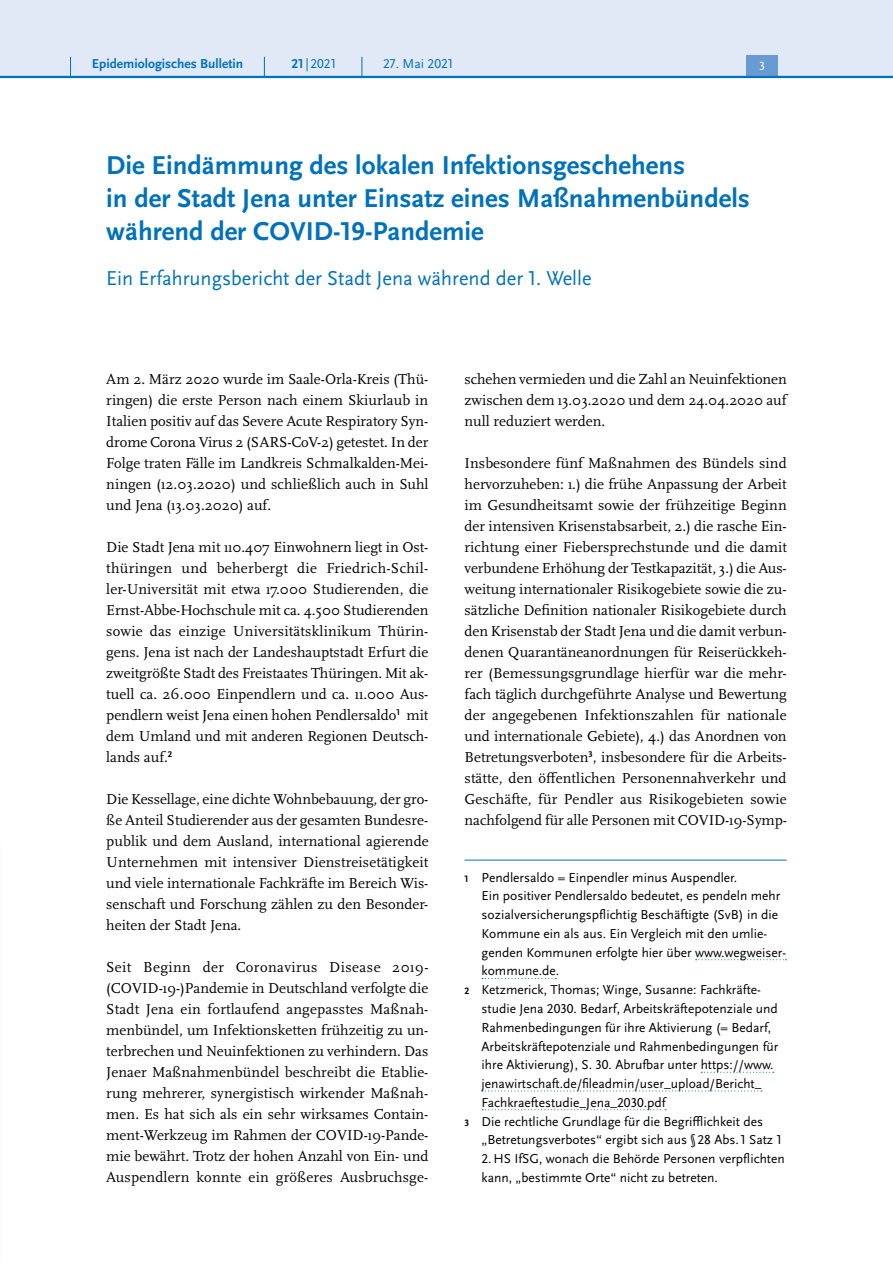
<style>
.page{position:relative;width:893px;height:1263px;background:#fff}
.page>*{position:absolute;margin:0;border:0;box-sizing:border-box;transform-origin:0 0}
.H2{font:700 27px/33px "Scala Sans Pro";color:#0072bc}
.H2_-_Unterzeile{font:21px "Scala Sans Pro";color:#0072bc}
.P_-_Fließtext{font:15px/21px "Scala Pro";color:#000;text-align:justify}
.Fußnote{font:13.5px/18.8px "Scala Sans Pro";color:#000}
.t1{font:700 13.5px "Scala Sans Pro";color:#0072bc}
.t2{font:13.5px "Scala Sans Pro";color:#0072bc}
.t3{font:12.45px "Scala Sans Pro";color:#fff}
.s1{font-weight:700}
.s2{font-weight:700;font-size:9.75px}
</style>
<div class="page">
<hr style="left:465px;top:860px;width:322px;height:1px;background:#0072bc">
<svg style="left:696px;top:959px;width:90px;height:1px"></svg>
<svg style="left:482px;top:978px;width:74px;height:1px"></svg>
<svg style="left:701px;top:1072px;width:73px;height:1px"></svg>
<svg style="left:482px;top:1090px;width:280px;height:1px"></svg>
<svg style="left:482px;top:1109px;width:184px;height:1px"></svg>
<div style="left:0;top:0;width:893px;height:77px;background:#e1e8f6"></div>
<div style="left:746px;top:55px;width:32px;height:21px;background:#679bd2"></div>
<hr style="left:0;top:76px;width:893px;height:2px;background:#0072bc">
<svg style="left:70px;top:57px;width:1px;height:19px"></svg>
<svg style="left:264px;top:57px;width:1px;height:19px"></svg>
<svg style="left:362px;top:57px;width:1px;height:19px"></svg>
<p class="t1" style="left:92px;top:55px;width:153px">Epidemiologisches Bulletin</p>
<p class="t2" style="left:291px;top:55px;width:46px"><span class="s1">21</span> | 2021</p>
<p class="t2" style="left:383px;top:55px;width:71px">27. Mai 2021</p>
<p class="t3" style="left:759px;top:59px;width:7px">3</p>
<h2 class="H2" style="left:106px;top:148px;width:645px">Die Eindämmung des lokalen Infektionsgeschehens<br>in der Stadt Jena unter Einsatz eines Maßnahmenbündels während der COVID-19-Pandemie</h2>
<p class="H2_-_Unterzeile" style="left:106px;top:266px;width:487px">Ein Erfahrungsbericht der Stadt Jena während der 1. Welle</p>
<p class="P_-_Fließtext" style="left:106px;top:368px;width:324px">Am 2. März 2020 wurde im Saale-Orla-Kreis (Thü&shy;ringen) die erste Person nach einem Skiurlaub in Italien positiv auf das Severe Acute Respiratory Syn&shy;drome Corona Virus 2 (SARS-CoV-2) getestet. In der Folge traten Fälle im Landkreis Schmalkalden-Mei&shy;ningen (12.03.2020) und schließlich auch in Suhl und Jena (13.03.2020) auf.</p>
<p class="P_-_Fließtext" style="left:106px;top:536px;width:324px">Die Stadt Jena mit 110.407 Einwohnern liegt in Ost&shy;thüringen und beherbergt die Friedrich-Schil&shy;ler-Universität mit etwa 17.000 Studierenden, die Ernst-Abbe-Hochschule mit ca. 4.500 Studierenden sowie das einzige Universitätsklinikum Thürin&shy;gens. Jena ist nach der Landeshauptstadt Erfurt die zweitgrößte Stadt des Freistaates Thüringen. Mit ak&shy;tuell ca. 26.000 Einpendlern und ca. 11.000 Aus&shy;pendlern weist Jena einen hohen Pendlersaldo<sup>1</sup> mit dem Umland und mit anderen Regionen Deutsch&shy;lands auf.<sup>2</sup></p>
<p class="P_-_Fließtext" style="left:106px;top:788px;width:324px">Die Kessellage, eine dichte Wohnbebauung, der gro&shy;ße Anteil Studierender aus der gesamten Bundesre&shy;publik und dem Ausland, international agierende Unternehmen mit intensiver Dienstreisetätigkeit und viele internationale Fachkräfte im Bereich Wis&shy;senschaft und Forschung zählen zu den Besonder&shy;heiten der Stadt Jena.</p>
<p class="P_-_Fließtext" style="left:106px;top:956px;width:324px">Seit Beginn der Coronavirus Disease 2019- (COVID-19-)Pandemie in Deutschland verfolgte die Stadt Jena ein fortlaufend angepasstes Maßnah&shy;menbündel, um Infektionsketten frühzeitig zu un&shy;terbrechen und Neuinfektionen zu verhindern. Das Jenaer Maßnahmenbündel beschreibt die Etablie&shy;rung mehrerer, synergistisch wirkender Maßnah&shy;men. Es hat sich als ein sehr wirksames Contain&shy;ment-Werkzeug im Rahmen der COVID-19-Pande&shy;mie bewährt. Trotz der hohen Anzahl von Ein- und Auspendlern konnte ein größeres Ausbruchsge-</p>
<p class="P_-_Fließtext" style="left:465px;top:368px;width:324px">schehen vermieden und die Zahl an Neuinfektionen zwischen dem 13.03.2020 und dem 24.04.2020 auf null reduziert werden.</p>
<p class="P_-_Fließtext" style="left:465px;top:452px;width:324px">Insbesondere fünf Maßnahmen des Bündels sind hervorzuheben: 1.) die frühe Anpassung der Arbeit im Gesundheitsamt sowie der frühzeitige Beginn der intensiven Krisenstabsarbeit, 2.) die rasche Ein&shy;richtung einer Fiebersprechstunde und die damit verbundene Erhöhung der Testkapazität, 3.) die Aus&shy;weitung internationaler Risikogebiete sowie die zu&shy;sätzliche Definition nationaler Risikogebiete durch den Krisenstab der Stadt Jena und die damit verbun&shy;denen Quarantäneanordnungen für Reiserückkeh&shy;rer (Bemessungsgrundlage hierfür war die mehr&shy;fach täglich durchgeführte Analyse und Bewertung der angegebenen Infektionszahlen für nationale und internationale Gebiete), 4.) das Anordnen von Betretungsverboten<sup>3</sup>, insbesondere für die Arbeits&shy;stätte, den öffentlichen Personennahverkehr und Geschäfte, für Pendler aus Risikogebieten sowie nachfolgend für alle Personen mit COVID-19-Symp-</p>
<p class="Fußnote" style="left:482px;top:868px;width:306px;text-indent:-17px"><span class="s2">1</span> Pendlersaldo = Einpendler minus Auspendler.<br>Ein positiver Pendlersaldo bedeutet, es pendeln mehr sozialversicherungspflichtig Beschäftigte (SvB) in die Kommune ein als aus. Ein Vergleich mit den umlie&shy;genden Kommunen erfolgte hier über www.wegweiser&shy;kommune.de.</p>
<p class="Fußnote" style="left:482px;top:980px;width:298px;text-indent:-17px"><span class="s2">2</span> Ketzmerick, Thomas; Winge, Susanne: Fachkräfte&shy;studie Jena 2030. Bedarf, Arbeitskräftepotenziale und Rahmenbedingungen für ihre Aktivierung (= Bedarf, Arbeitskräftepotenziale und Rahmenbedingungen für ihre Aktivierung), S. 30. Abrufbar unter https://www. jenawirtschaft.de/fileadmin/user_upload/Bericht_ Fachkraeftestudie_Jena_2030.pdf</p>
<p class="Fußnote" style="left:482px;top:1112px;width:305px;text-indent:-17px"><span class="s2">3</span> Die rechtliche Grundlage für die Begrifflichkeit des „Betretungsverbotes“ ergibt sich aus § 28 Abs.1 Satz 1<br>2.HS IfSG, wonach die Behörde Personen verpflichten kann, „bestimmte Orte“ nicht zu betreten.</p>
</div>
